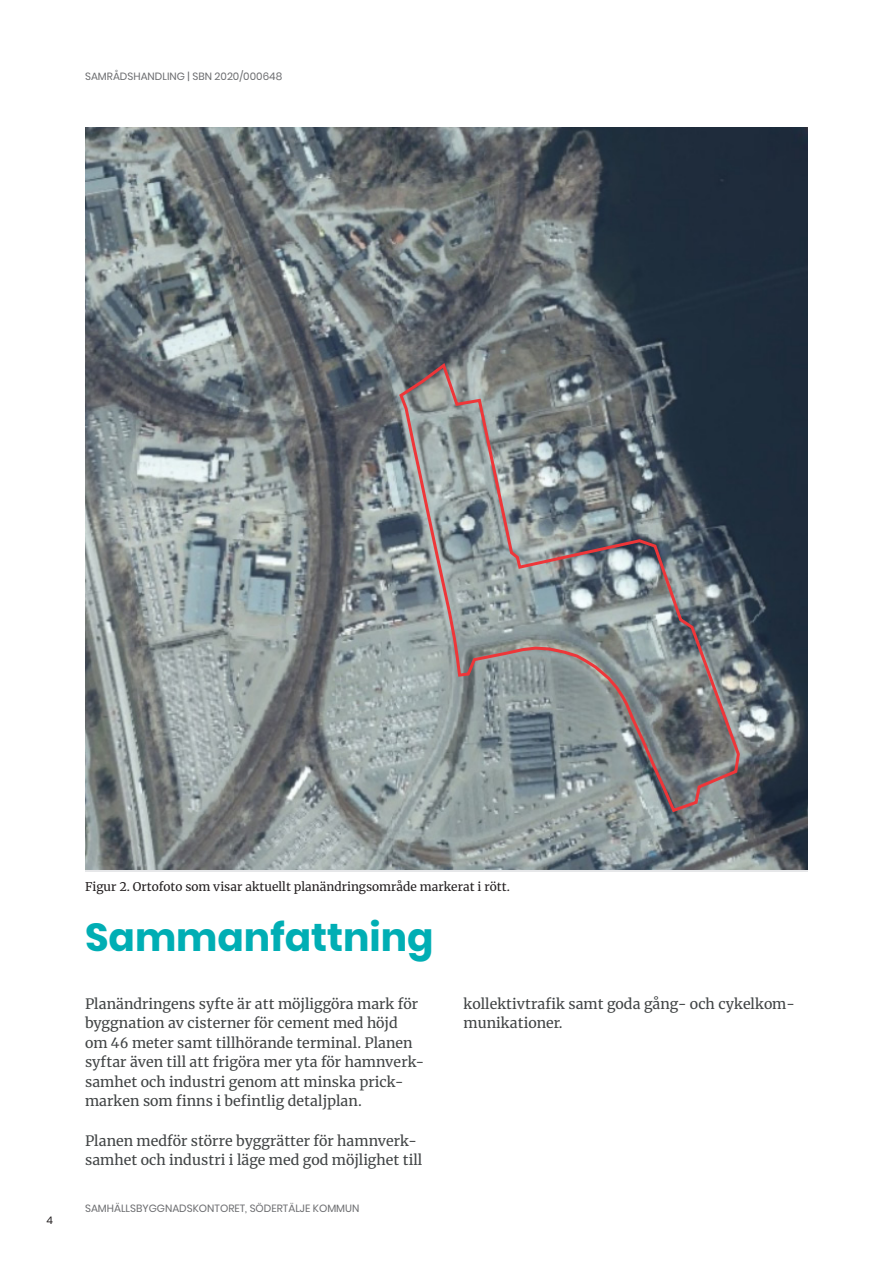
<style>
.page{position:relative;width:893px;height:1263px;background:#fff}
.page>*{position:absolute;margin:0;border:0;box-sizing:border-box;transform-origin:0 0}
._01_Rubrik_1_-_onumrerat{font:700 39px "Poppins";color:#00aeb4}
._06_Brödtext{font:14.25px/19.5px "Merriweather";color:#414445}
._06_Brödtext-2{font:12px "Merriweather";color:#231f20}
.t1{font:10.5px "Poppins";color:#6c6d70}
.t2{font:10.5px "Poppins";color:#231f20}
</style>
<div class="page">
<img style="left:85px;top:128px;width:722px;height:742px">
<svg style="left:397px;top:361px;width:344px;height:453px;background:#7e8488"></svg>
<p class="t1" style="left:85px;top:70px;width:199px">SAMRÅDSHANDLING | SBN 2020/000648</p>
<p class="t2" style="left:46px;top:1214px;width:8px">4</p>
<p class="_06_Brödtext-2" style="left:85px;top:877px;width:426px">Figur 2. Ortofoto som visar aktuellt planändringsområde markerat i rött.</p>
<p class="_01_Rubrik_1_-_onumrerat" style="left:85px;top:915px;width:350px">Sammanfattning</p>
<p class="_06_Brödtext" style="left:85px;top:992px;width:341px">Planändringens syfte är att möjliggöra mark för byggnation av cisterner för cement med höjd<br>om 46 meter samt tillhörande terminal. Planen syftar även till att frigöra mer yta för hamnverk&shy;samhet och industri genom att minska prick&shy;marken som finns i befintlig detaljplan.</p>
<p class="_06_Brödtext" style="left:85px;top:1129px;width:339px">Planen medför större byggrätter för hamnverk&shy;samhet och industri i läge med god möjlighet till</p>
<p class="t1" style="left:85px;top:1202px;width:276px">SAMHÄLLSBYGGNADSKONTORET, SÖDERTÄLJE KOMMUN</p>
<p class="_06_Brödtext" style="left:463px;top:992px;width:333px">kollektivtrafik samt goda gång- och cykelkom&shy;munikationer.</p>
</div>
